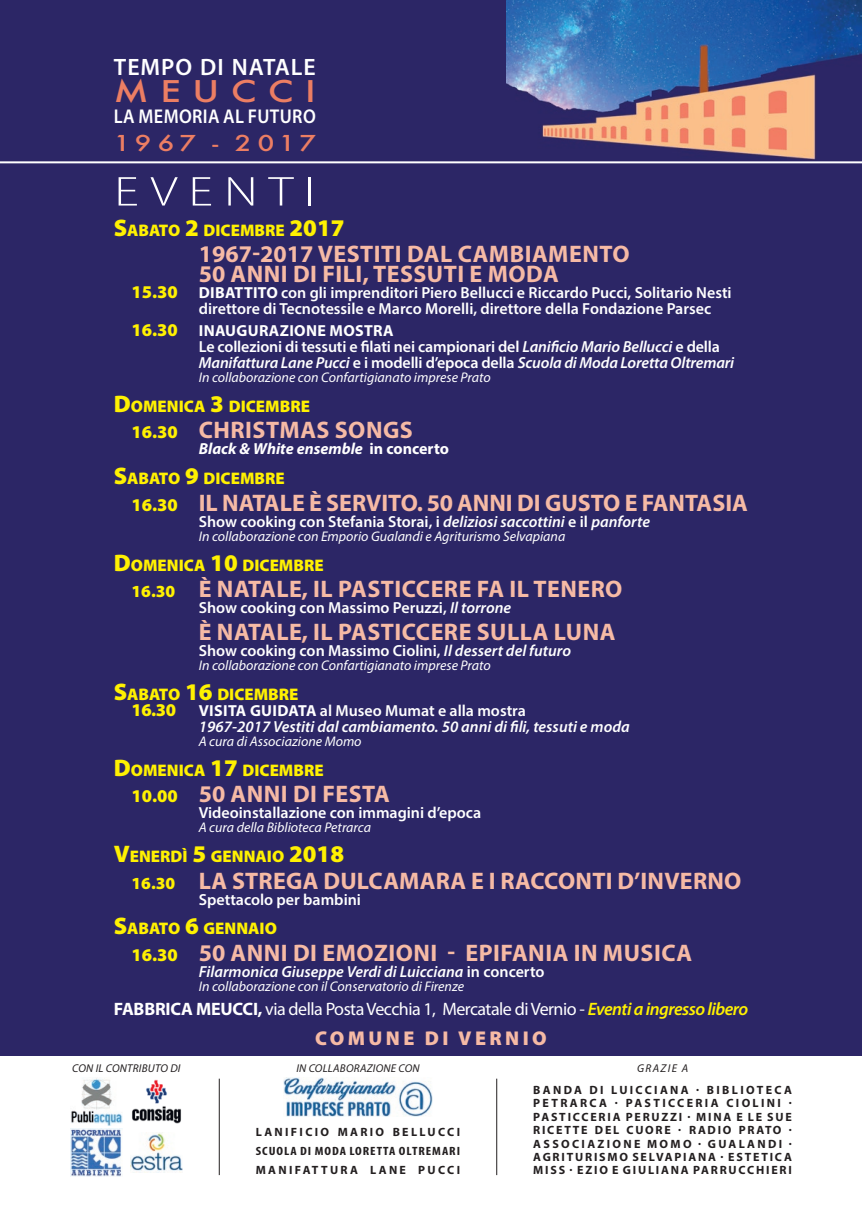
<style>
.page{position:relative;width:862px;height:1214px;background:#fff}
.page>*{position:absolute;margin:0;border:0;box-sizing:border-box;transform-origin:0 0}
.t1{font:300 42px "Myriad Pro";letter-spacing:.215em;color:#fff;scale:1.25 1}
.t2{font:500 29px "Futura";letter-spacing:.32em;color:#ec7e63;scale:1.25 1}
.t3{font:700 24px/20px "Myriad Pro";letter-spacing:.02em;color:#f6baa5}
.t4{font:700 24px "Myriad Pro";color:#f6baa5}
.t5{font:600 23.8px "Myriad Pro";letter-spacing:.04em;color:#fff}
.t6{font:500 21.2px "Futura";letter-spacing:.185em;color:#ec7e63;scale:1.25 1}
.t7{font:600 20px "Myriad Pro";letter-spacing:.02em;color:#fff;scale:.91 1}
.t8{font:900 20px "Myriad Pro";letter-spacing:.17em;color:#f6baa5}
.t9{font:18px "Myriad Pro";letter-spacing:-.03em;color:#fff}
.t10{font:900 18px "Myriad Pro";color:#fff101}
.t11{font:900 16.8px "Myriad Pro";color:#fff101}
.t12{font:600 16px/16px "Myriad Pro";color:#fff}
.t13{font:italic 600 16px/16px "Myriad Pro";color:#fff}
.t14{font:italic 700 16px "Myriad Pro";color:#fff}
.t15{font:italic 14px "Myriad Pro";color:#fff}
.t16{font:700 12px/13.4px "Myriad Pro";letter-spacing:.15em;color:#231f20;text-align:justify}
.t17{font:700 12px "Myriad Pro";letter-spacing:.195em;color:#231f20}
.t18{font:700 condensed 12px "Myriad Pro";letter-spacing:.07em;color:#231f20;scale:1.15 1}
.t19{font:italic 11.4px "Myriad Pro";letter-spacing:.02em;color:#231f20}
.s1{font-size:24px}
.s2{font-weight:900;font-size:18px;color:#fff101}
.s3{font-weight:700}
.s4{font-style:italic}
.s5{font-style:normal}
.s6{font-weight:900;font-size:17px;color:#fff101}
.s7{font-weight:700;font-style:normal}
.s8{font-weight:600;font-style:italic;color:#fff101}
</style>
<div class="page">
<div style="left:0;top:0;width:862px;height:1054px;background:#2c2666"></div>
<img style="left:506px;top:0;width:355px;height:161px">
<hr style="left:0;top:161px;width:862px;height:2px;background:#fff">
<hr style="left:496px;top:1078px;width:1px;height:96px;background:#231f20">
<hr style="left:219px;top:1078px;width:1px;height:96px;background:#231f20">
<img style="left:283px;top:1077px;width:149px;height:39px">
<img style="left:132px;top:1079px;width:49px;height:44px">
<img style="left:130px;top:1132px;width:53px;height:39px">
<img style="left:70px;top:1128px;width:52px;height:48px">
<img style="left:70px;top:1078px;width:52px;height:47px">
<h3 class="t5" style="left:114px;top:51px;width:203px">TEMPO DI NATALE</h3>
<h2 class="t2" style="left:114px;top:72px;width:163px">MEUCCI</h2>
<p class="t7" style="left:114px;top:103px;width:223px">LA MEMORIA AL FUTURO</p>
<h3 class="t6" style="left:114px;top:128px;width:163px">1967 - 2017</h3>
<h1 class="t1" style="left:114px;top:166px;width:162px">EVENTI</h1>
<p class="t11" style="left:114px;top:218px;width:232px"><span class="s1">S</span>ABATO <span class="s1">2</span> DICEMBRE <span class="s1">2017</span></p>
<h3 class="t3" style="left:199px;top:243px;width:432px">1967-2017 VESTITI DAL CAMBIAMENTO<br>50 ANNI DI FILI, TESSUTI E MODA</h3>
<p class="t12" style="left:199px;top:284px;width:534px;text-indent:-67px"><span class="s2">15.30</span> <span class="s3">DIBATTITO</span> con gli imprenditori Piero Bellucci e Riccardo Pucci, Solitario Nesti direttore di Tecnotessile e Marco Morelli, direttore della Fondazione Parsec</p>
<p class="t12" style="left:199px;top:322px;width:537px;text-indent:-67px"><span class="s2">16.30</span> <span class="s3">INAUGURAZIONE MOSTRA<br></span>Le collezioni di tessuti e filati nei campionari del <span class="s4">Lanificio Mario Bellucci</span> e della<br><span class="s4">Manifattura Lane Pucci</span> e i modelli d’epoca della <span class="s4">Scuola di Moda Loretta Oltremari</span></p>
<p class="t15" style="left:199px;top:368px;width:293px">In collaborazione con Confartigianato imprese Prato</p>
<p class="t11" style="left:114px;top:395px;width:198px"><span class="s1">D</span>OMENICA <span class="s1">3</span> DICEMBRE</p>
<h3 class="t3" style="left:132px;top:419px;width:283px"><span class="s2">16.30</span> CHRISTMAS SONGS</h3>
<p class="t14" style="left:199px;top:438px;width:252px">Black &amp; White ensemble <span class="s5">in concerto</span></p>
<p class="t11" style="left:114px;top:467px;width:173px"><span class="s1">S</span>ABATO <span class="s1">9</span> DICEMBRE</p>
<h3 class="t4" style="left:132px;top:487px;width:618px"><span class="s2">16.30</span> IL NATALE È SERVITO. 50 ANNI DI GUSTO E FANTASIA</h3>
<p class="t12" style="left:199px;top:513px;width:453px">Show cooking con Stefania Storai, i <span class="s4">deliziosi saccottini</span> e il <span class="s4">panforte</span></p>
<p class="t15" style="left:199px;top:527px;width:368px">In collaborazione con Emporio Gualandi e Agriturismo Selvapiana</p>
<p class="t11" style="left:114px;top:553px;width:211px"><span class="s1">D</span>OMENICA <span class="s1">10</span> DICEMBRE</p>
<h3 class="t3" style="left:132px;top:578px;width:492px"><span class="s6">16.30</span> È NATALE, IL PASTICCERE FA IL TENERO</h3>
<p class="t12" style="left:199px;top:599px;width:314px">Show cooking con Massimo Peruzzi, <span class="s4">Il torrone</span></p>
<h3 class="t3" style="left:199px;top:621px;width:418px">È NATALE, IL PASTICCERE SULLA LUNA</h3>
<p class="t12" style="left:199px;top:642px;width:374px">Show cooking con Massimo Ciolini, <span class="s4">Il dessert del futuro</span></p>
<p class="t15" style="left:199px;top:656px;width:293px">In collaborazione con Confartigianato imprese Prato</p>
<p class="t11" style="left:114px;top:682px;width:186px"><span class="s1">S</span>ABATO <span class="s1">16</span> DICEMBRE</p>
<p class="t10" style="left:132px;top:697px;width:46px">16.30</p>
<p class="t13" style="left:199px;top:702px;width:432px"><span class="s7">VISITA GUIDATA</span> <span class="s5">al Museo Mumat e alla mostra<br></span>1967-2017 Vestiti dal cambiamento. 50 anni di fili, tessuti e moda</p>
<p class="t15" style="left:199px;top:732px;width:164px">A cura di Associazione Momo</p>
<p class="t11" style="left:114px;top:758px;width:211px"><span class="s1">D</span>OMENICA <span class="s1">17</span> DICEMBRE</p>
<h3 class="t3" style="left:132px;top:783px;width:260px"><span class="s2">10.00</span> 50 ANNI DI FESTA</h3>
<p class="t12" style="left:199px;top:804px;width:284px">Videoinstallazione con immagini d’epoca</p>
<p class="t15" style="left:199px;top:818px;width:174px">A cura della Biblioteca Petrarca</p>
<p class="t11" style="left:114px;top:845px;width:232px"><span class="s1">V</span>ENERDÌ <span class="s1">5</span> GENNAIO <span class="s1">2018</span></p>
<h3 class="t3" style="left:132px;top:869px;width:611px"><span class="s6">16.30</span> LA STREGA DULCAMARA E I RACCONTI D’INVERNO</h3>
<p class="t12" style="left:199px;top:890px;width:164px">Spettacolo per bambini</p>
<p class="t11" style="left:114px;top:917px;width:165px"><span class="s1">S</span>ABATO <span class="s1">6</span> GENNAIO</p>
<h3 class="t3" style="left:132px;top:942px;width:562px"><span class="s2">16.30</span> 50 ANNI DI EMOZIONI - EPIFANIA IN MUSICA</h3>
<p class="t13" style="left:199px;top:963px;width:347px">Filarmonica Giuseppe Verdi di Luicciana <span class="s5">in concerto</span></p>
<p class="t15" style="left:199px;top:977px;width:267px">In collaborazione con il Conservatorio di Firenze</p>
<p class="t9" style="left:114px;top:999px;width:636px"><span class="s3">FABBRICA MEUCCI,</span> via della Posta Vecchia 1, Mercatale di Vernio - <span class="s8">Eventi a ingresso libero</span></p>
<p class="t8" style="left:315px;top:1024px;width:233px">COMUNE DI VERNIO</p>
<p class="t19" style="left:72px;top:1061px;width:110px">CON IL CONTRIBUTO DI</p>
<p class="t19" style="left:296px;top:1061px;width:125px">IN COLLABORAZIONE CON</p>
<p class="t17" style="left:256px;top:1123px;width:206px">LANIFICIO MARIO BELLUCCI</p>
<p class="t18" style="left:256px;top:1143px;width:179px">SCUOLA DI MODA LORETTA OLTREMARI</p>
<p class="t17" style="left:256px;top:1162px;width:206px">MANIFATTURA LANE PUCCI</p>
<p class="t19" style="left:637px;top:1061px;width:53px">GRAZIE A</p>
<p class="t16" style="left:533px;top:1082px;width:260px">BANDA DI LUICCIANA · BIBLIOTECA PETRARCA · PASTICCERIA CIOLINI · PASTICCERIA PERUZZI · MINA E LE SUE RICETTE DEL CUORE · RADIO PRATO · ASSOCIAZIONE MOMO · GUALANDI · AGRITURISMO SELVAPIANA · ESTETICA MISS · EZIO E GIULIANA PARRUCCHIERI</p>
</div>
